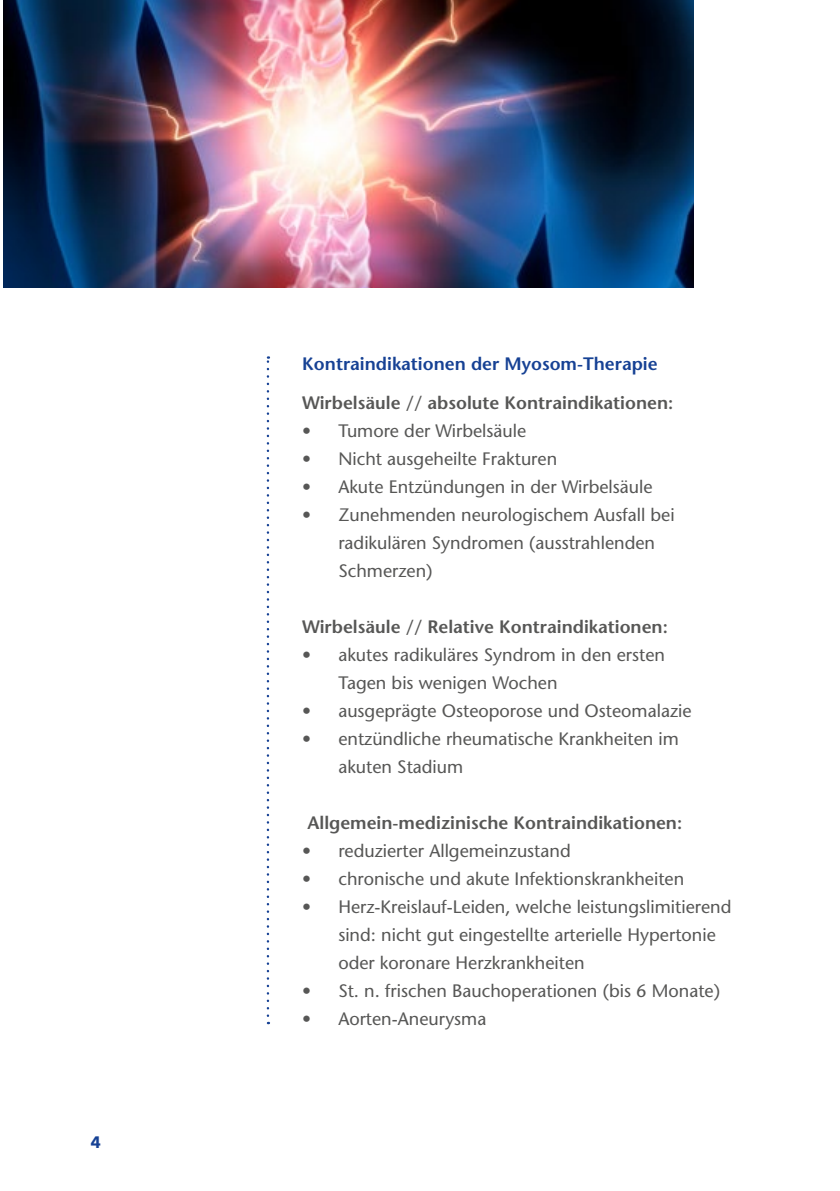
<style>
.page{position:relative;width:840px;height:1191px;background:#fff}
.page>*{position:absolute;margin:0;border:0;box-sizing:border-box;transform-origin:0 0}
.t1{font:500 18px/28px "Stone Sans Std";color:#575756}
.t2{font:600 18px "Stone Sans Std";color:#575756}
.t3{font:600 18px "Stone Sans Std";color:#164194}
.t4{font:700 18px "Klavika";color:#164194}
</style>
<div class="page">
<img style="left:4px;top:1px;width:689px;height:286px">
<svg style="left:266px;top:356px;width:3px;height:659px"></svg>
<p class="t4" style="left:91px;top:1128px;width:12px">4</p>
<p class="t3" style="left:302px;top:352px;width:356px">Kontraindikationen der Myosom-Therapie</p>
<p class="t2" style="left:302px;top:392px;width:372px">Wirbelsäule // absolute Kontraindikationen:</p>
<p class="t1" style="left:302px;top:417px;width:225px">• Tumore der Wirbelsäule</p>
<p class="t1" style="left:302px;top:445px;width:256px">• Nicht ausgeheilte Frakturen</p>
<p class="t1" style="left:302px;top:473px;width:351px">• Akute Entzündungen in der Wirbelsäule</p>
<p class="t1" style="left:338px;top:501px;width:337px;text-indent:-36px">• Zunehmenden neurologischem Ausfall bei radikulären Syndromen (ausstrahlenden<br>Schmerzen)</p>
<p class="t2" style="left:302px;top:616px;width:367px">Wirbelsäule // Relative Kontraindikationen:</p>
<p class="t1" style="left:338px;top:641px;width:328px;text-indent:-36px">• akutes radikuläres Syndrom in den ersten<br>Tagen bis wenigen Wochen</p>
<p class="t1" style="left:302px;top:697px;width:390px">• ausgeprägte Osteoporose und Osteomalazie</p>
<p class="t1" style="left:338px;top:725px;width:342px;text-indent:-36px">• entzündliche rheumatische Krankheiten im akuten Stadium</p>
<p class="t2" style="left:307px;top:812px;width:376px">Allgemein-medizinische Kontraindikationen:</p>
<p class="t1" style="left:302px;top:837px;width:270px">• reduzierter Allgemeinzustand</p>
<p class="t1" style="left:302px;top:865px;width:383px">• chronische und akute Infektionskrankheiten</p>
<p class="t1" style="left:338px;top:893px;width:394px;text-indent:-36px">• Herz-Kreislauf-Leiden, welche leistungslimitierend sind: nicht gut eingestellte arterielle Hypertonie oder koronare Herzkrankheiten</p>
<p class="t1" style="left:302px;top:977px;width:419px">• St. n. frischen Bauchoperationen (bis 6 Monate)</p>
<p class="t1" style="left:302px;top:1005px;width:185px">• Aorten-Aneurysma</p>
</div>
